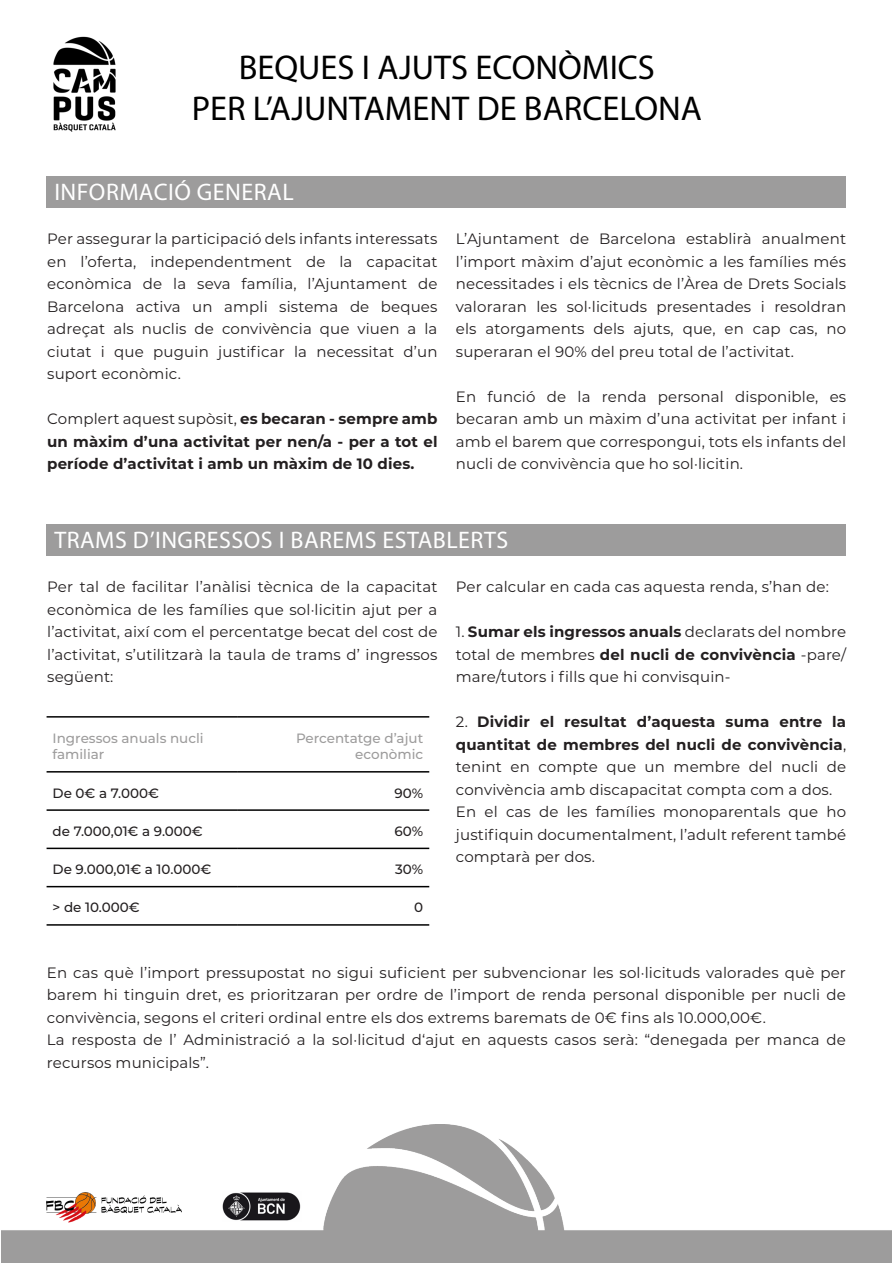
<style>
.page{position:relative;width:893px;height:1263px;background:#fff}
.page>*{position:absolute;margin:0;border:0;box-sizing:border-box;transform-origin:0 0}
.t1{font:34.5px "Myriad Pro";color:#000}
.t2{font:24px "Myriad Pro";letter-spacing:.02em;color:#fff}
.t3{font:15px/22.5px "Montserrat";letter-spacing:.01em;color:#231f20;text-align:justify}
.t4{font:700 15px/22.5px "Montserrat";letter-spacing:.01em;color:#231f20;text-align:justify}
.t5{font:500 13.5px "Montserrat";color:#231f20}
.t6{font:500 13.5px/16.2px "Montserrat";color:#9d9c9c}
.s1{font-weight:400}
.s2{font-weight:700}
</style>
<div class="page">
<img style="left:53px;top:36px;width:63px;height:96px">
<img style="left:1px;top:1124px;width:891px;height:139px">
<img style="left:47px;top:1193px;width:135px;height:29px">
<img style="left:223px;top:1192px;width:78px;height:29px">
<div style="left:47px;top:176px;width:799px;height:32px;background:#9d9c9c"></div>
<div style="left:47px;top:524px;width:799px;height:32px;background:#9d9c9c"></div>
<hr style="left:47px;top:716px;width:191px;height:2px;background:#000">
<hr style="left:238px;top:716px;width:191px;height:2px;background:#000">
<hr style="left:47px;top:771px;width:191px;height:1px;background:#000">
<hr style="left:238px;top:771px;width:191px;height:1px;background:#000">
<hr style="left:47px;top:809px;width:191px;height:2px;background:#000">
<hr style="left:238px;top:809px;width:191px;height:2px;background:#000">
<hr style="left:47px;top:848px;width:191px;height:1px;background:#000">
<hr style="left:238px;top:848px;width:191px;height:1px;background:#000">
<hr style="left:47px;top:886px;width:191px;height:1px;background:#000">
<hr style="left:238px;top:886px;width:191px;height:1px;background:#000">
<hr style="left:47px;top:924px;width:191px;height:2px;background:#000">
<hr style="left:238px;top:924px;width:191px;height:2px;background:#000">
<p class="t1" style="left:239px;top:46px;width:418px">BEQUES I AJUTS ECONÒMICS</p>
<p class="t1" style="left:192px;top:88px;width:512px">PER L’AJUNTAMENT DE BARCELONA</p>
<p class="t2" style="left:54px;top:178px;width:241px">INFORMACIÓ GENERAL</p>
<p class="t3" style="left:47px;top:227px;width:392px">Per assegurar la participació dels infants interessats en l’oferta, independentment de la capacitat econòmica de la seva família, l’Ajuntament de Barcelona activa un ampli sistema de beques adreçat als nuclis de convivència que viuen a la ciutat i que puguin justificar la necessitat d’un suport econòmic.</p>
<p class="t4" style="left:47px;top:407px;width:392px"><span class="s1">Complert aquest supòsit,</span> es becaran - sempre amb un màxim d’una activitat per nen/a - per a tot el període d’activitat i amb un màxim de 10 dies.</p>
<p class="t3" style="left:456px;top:227px;width:392px">L’Ajuntament de Barcelona establirà anualment l’import màxim d’ajut econòmic a les famílies més necessitades i els tècnics de l’Àrea de Drets Socials valoraran les sol·licituds presentades i resoldran els atorgaments dels ajuts, que, en cap cas, no superaran el 90% del preu total de l’activitat.</p>
<p class="t3" style="left:456px;top:385px;width:392px">En funció de la renda personal disponible, es becaran amb un màxim d’una activitat per infant i amb el barem que correspongui, tots els infants del nucli de convivència que ho sol·licitin.</p>
<p class="t2" style="left:54px;top:525px;width:455px">TRAMS D’INGRESSOS I BAREMS ESTABLERTS</p>
<p class="t3" style="left:47px;top:575px;width:392px">Per tal de facilitar l’anàlisi tècnica de la capacitat econòmica de les famílies que sol·licitin ajut per a l’activitat, així com el percentatge becat del cost de l’activitat, s’utilitzarà la taula de trams d’ ingressos següent:</p>
<p class="t3" style="left:456px;top:575px;width:375px">Per calcular en cada cas aquesta renda, s’han de:</p>
<p class="t3" style="left:456px;top:620px;width:392px">1. <span class="s2">Sumar els ingressos anuals</span> declarats del nombre total de membres <span class="s2">del nucli de convivència</span> -pare/ mare/tutors i fills que hi convisquin-</p>
<p class="t3" style="left:456px;top:710px;width:392px">2. <span class="s2">Dividir el resultat d’aquesta suma entre la quantitat de membres del nucli de convivència</span>, tenint en compte que un membre del nucli de convivència amb discapacitat compta com a dos.</p>
<p class="t3" style="left:456px;top:800px;width:392px">En el cas de les famílies monoparentals que ho justifiquin documentalment, l’adult referent també comptarà per dos.</p>
<p class="t6" style="left:53px;top:729px;width:152px">Ingressos anuals nucli familiar</p>
<p class="t6" style="left:296px;top:729px;width:129px;text-align:right">Percentatge d’ajut econòmic</p>
<p class="t5" style="left:53px;top:783px;width:108px">De 0€ a 7.000€</p>
<p class="t5" style="left:395px;top:783px;width:30px">90%</p>
<p class="t5" style="left:53px;top:821px;width:152px">de 7.000,01€ a 9.000€</p>
<p class="t5" style="left:395px;top:821px;width:30px">60%</p>
<p class="t5" style="left:53px;top:860px;width:160px">De 9.000,01€ a 10.000€</p>
<p class="t5" style="left:395px;top:860px;width:30px">30%</p>
<p class="t5" style="left:53px;top:898px;width:89px">&gt; de 10.000€</p>
<p class="t5" style="left:414px;top:898px;width:11px">0</p>
<p class="t3" style="left:47px;top:960px;width:801px">En cas què l’import pressupostat no sigui suficient per subvencionar les sol·licituds valorades què per barem hi tinguin dret, es prioritzaran per ordre de l’import de renda personal disponible per nucli de convivència, segons el criteri ordinal entre els dos extrems baremats de 0€ fins als 10.000,00€.</p>
<p class="t3" style="left:47px;top:1028px;width:800px">La resposta de l’ Administració a la sol·licitud d‘ajut en aquests casos serà: “denegada per manca de recursos municipals”.</p>
</div>
